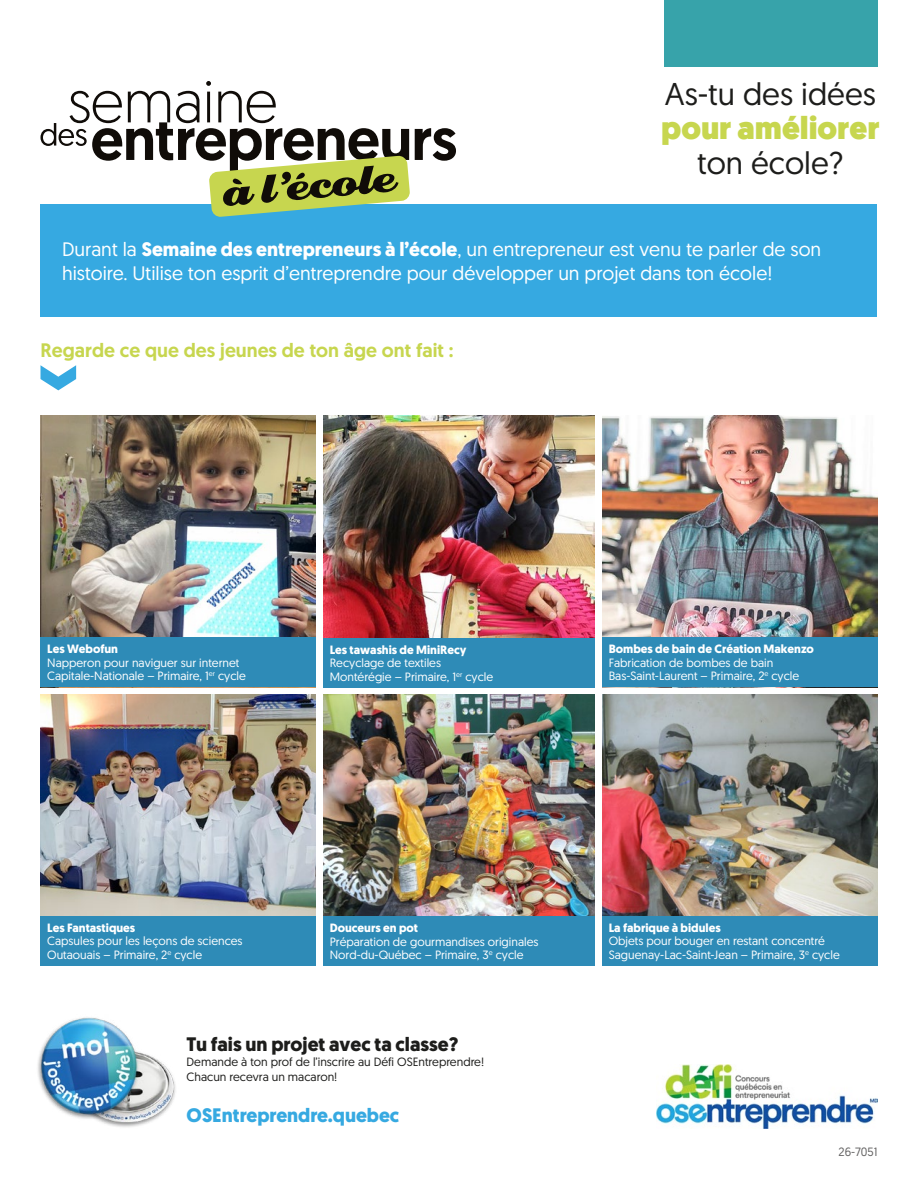
<style>
.page{position:relative;width:918px;height:1188px;background:#fff}
.page>*{position:absolute;margin:0;border:0;box-sizing:border-box;transform-origin:0 0}
.t1{font:31.5px "Geomanist";color:#1d1d1b}
.t2{font:900 31.5px "Geomanist";color:#c7d64f}
.t3{font:19.5px/23.4px "Geomanist";color:#fff}
.t4{font:500 19.5px "Geomanist";color:#c7d64f}
.t5{font:700 19.5px "Geomanist";color:#1d1d1b}
.t6{font:700 19.5px "Geomanist";color:#36a9e1}
.t7{font:12px/13.5px "Geomanist";color:#fff}
.t8{font:700 12px "Geomanist";color:#fff}
.t9{font:12px/15px "Geomanist";color:#1d1d1b}
.t10{font:12px "Geomanist";color:#646363}
.s1{font-weight:700}
</style>
<div class="page">
<div style="left:40px;top:204px;width:838px;height:113px;background:#36a9e1"></div>
<svg style="left:40px;top:81px;width:416px;height:136px"></svg>
<img style="left:38px;top:1017px;width:138px;height:110px">
<img style="left:656px;top:1064px;width:221px;height:65px">
<svg style="left:40px;top:365px;width:36px;height:25px"></svg>
<div style="left:664px;top:0;width:214px;height:66px;background:#37a3aa"></div>
<img style="left:40px;top:416px;width:276px;height:221px">
<div style="left:40px;top:637px;width:276px;height:50px;background:#2e8bb7"></div>
<img style="left:40px;top:695px;width:276px;height:221px">
<div style="left:40px;top:916px;width:276px;height:50px;background:#2e8bb7"></div>
<img style="left:602px;top:695px;width:276px;height:221px">
<div style="left:602px;top:916px;width:276px;height:50px;background:#2e8bb7"></div>
<img style="left:602px;top:416px;width:276px;height:221px">
<div style="left:602px;top:637px;width:276px;height:50px;background:#2e8bb7"></div>
<img style="left:323px;top:416px;width:272px;height:222px">
<div style="left:323px;top:638px;width:272px;height:49px;background:#2e8bb7"></div>
<img style="left:323px;top:695px;width:272px;height:222px">
<div style="left:323px;top:917px;width:272px;height:49px;background:#2e8bb7"></div>
<h1 class="t1" style="left:665px;top:73px;width:213px">As-tu des idées</h1>
<h1 class="t2" style="left:661px;top:107px;width:220px">pour améliorer</h1>
<h1 class="t1" style="left:697px;top:142px;width:148px">ton école?</h1>
<h2 class="t3" style="left:62px;top:237px;width:761px">Durant la <span class="s1">Semaine des entrepreneurs à l’école</span>, un entrepreneur est venu te parler de son histoire. Utilise ton esprit d’entreprendre pour développer un projet dans ton école!</h2>
<h2 class="t4" style="left:40px;top:338px;width:415px">Regarde ce que des jeunes de ton âge ont fait :</h2>
<p class="t8" style="left:47px;top:641px;width:72px">Les Webofun</p>
<p class="t7" style="left:47px;top:655px;width:200px">Napperon pour naviguer sur internet<br>Capitale-Nationale – Primaire, 1<sup>er</sup> cycle</p>
<p class="t8" style="left:330px;top:641px;width:138px">Les tawashis de MiniRecy</p>
<p class="t7" style="left:330px;top:656px;width:165px">Recyclage de textiles<br>Montérégie – Primaire, 1<sup>er</sup> cycle</p>
<p class="t8" style="left:609px;top:641px;width:207px">Bombes de bain de Création Makenzo</p>
<p class="t7" style="left:609px;top:655px;width:192px">Fabrication de bombes de bain<br>Bas-Saint-Laurent – Primaire, 2<sup>e</sup> cycle</p>
<p class="t8" style="left:47px;top:920px;width:90px">Les Fantastiques</p>
<p class="t7" style="left:47px;top:934px;width:197px">Capsules pour les leçons de sciences<br>Outaouais – Primaire, 2<sup>e</sup> cycle</p>
<p class="t8" style="left:330px;top:920px;width:90px">Douceurs en pot</p>
<p class="t7" style="left:330px;top:934px;width:210px">Préparation de gourmandises originales<br>Nord-du-Québec – Primaire, 3<sup>e</sup> cycle</p>
<h2 class="t5" style="left:187px;top:1031px;width:273px">Tu fais un projet avec ta classe?</h2>
<p class="t9" style="left:187px;top:1054px;width:299px">Demande à ton prof de l’inscrire au Défi OSEntreprendre!<br>Chacun recevra un macaron!</p>
<h2 class="t6" style="left:187px;top:1102px;width:214px">OSEntreprendre.quebec</h2>
<p class="t8" style="left:609px;top:920px;width:113px">La fabrique à bidules</p>
<p class="t7" style="left:609px;top:934px;width:233px">Objets pour bouger en restant concentré<br>Saguenay-Lac-Saint-Jean – Primaire, 3<sup>e</sup> cycle</p>
<p class="t10" style="left:839px;top:1145px;width:40px">26-7051</p>
</div>
